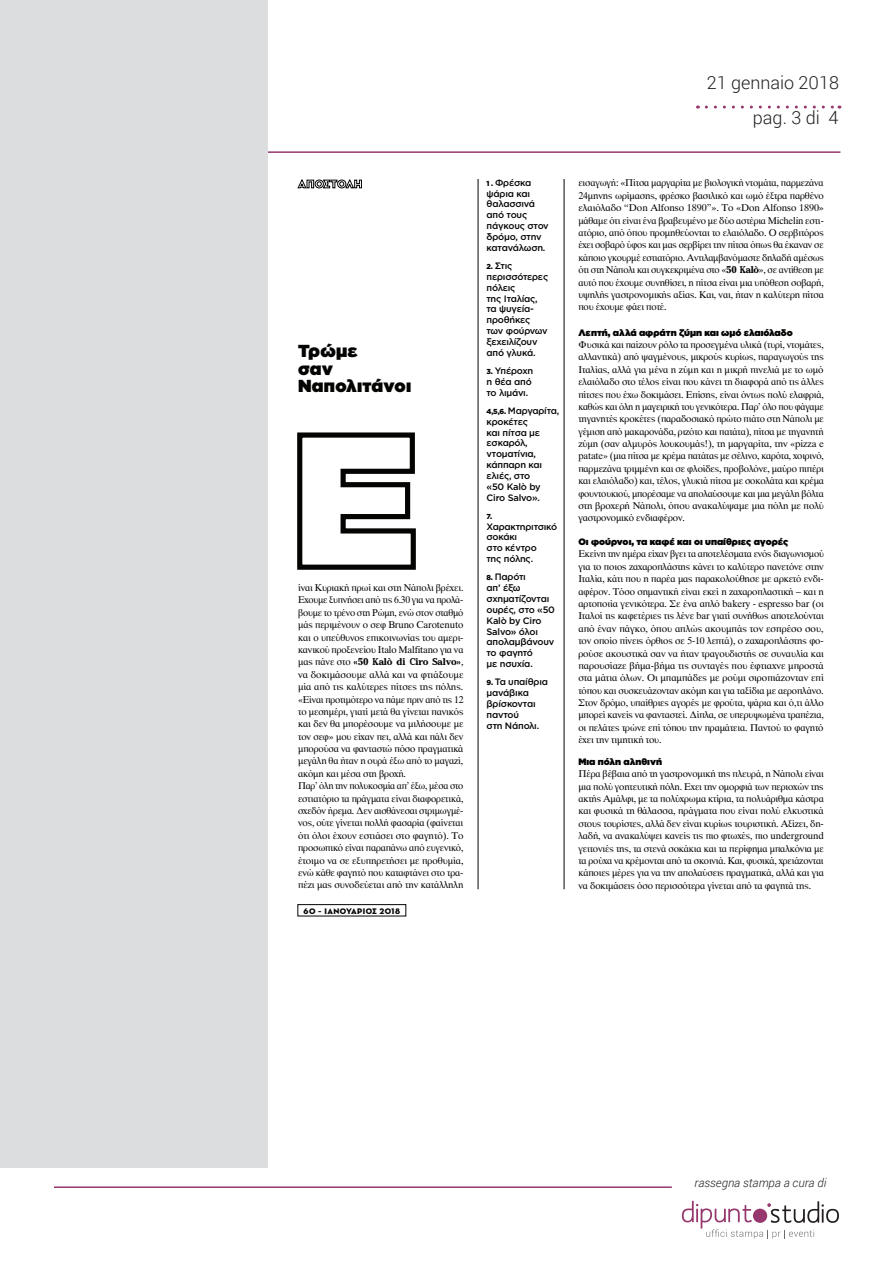
<style>
.page{position:relative;width:893px;height:1263px;background:#fff}
.page>*{position:absolute;margin:0;border:0;box-sizing:border-box;transform-origin:0 0}
.t1{font:300 18px "Roboto";color:#231f20}
.t2{font:900 17.4px/17.2px "Gotham Greek";letter-spacing:.015em;color:#040503}
.t3{font:italic 300 12px "Roboto";color:#231f20}
.t4{font:9.75px/12.5px "BF Times Light 10";letter-spacing:-.015em;color:#040503;text-align:justify}
.t5{font:500 9.75px "BHMA";letter-spacing:-.02em;color:#040503}
.t6{font:500 9.3px/10.8px "Gotham Greek";letter-spacing:-.02em;color:#040503}
.t7{font:900 9.3px "Gotham Greek";color:#040503}
.t8{font:8.25px "Neutraface Display Greek Titl";letter-spacing:.05em;color:#040503}
.t9{font:900 7.2px "Gotham Greek";color:#040503}
.s1{font-family:"BF Times Light 10";font-weight:400}
.s2{font-weight:900;font-size:7.2px}
.s3{font-family:"BHMA";font-weight:500}
</style>
<div class="page">
<svg style="left:682px;top:1201px;width:157px;height:38px"></svg>
<svg style="left:706px;top:106px;width:134px;height:3px"></svg>
<hr style="left:54px;top:1186px;width:618px;height:2px;background:#96376d">
<hr style="left:54px;top:151px;width:786px;height:2px;background:#96376d">
<div style="left:1px;top:0;width:267px;height:1167px;background:#dcdddf"></div>
<div style="left:298px;top:904px;width:108px;height:12px;border:1px solid #040503"></div>
<svg style="left:297px;top:432px;width:119px;height:138px"></svg>
<svg style="left:297px;top:179px;width:65px;height:10px"></svg>
<hr style="left:478px;top:179px;width:1px;height:710px;background:#040503">
<hr style="left:564px;top:179px;width:1px;height:710px;background:#040503">
<h2 class="t2" style="left:298px;top:342px;width:115px">Τρώμε<br>σαν<br>Ναπολιτάνοι</h2>
<p class="t4" style="left:298px;top:581px;width:167px">ίναι Κυριακή πρωί και στη Νάπολι βρέχει.<br>Εχουµε ξυπνήσει από τις 6.30 για να προλά&shy;βουµε το τρένο στη Ρώµη, ενώ στον σταθµό µάς περιµένουν ο σεφ Bruno Carotenuto και ο υπεύθυνος επικοινωνίας του αµερι&shy;κανικού προξενείου Italo Malfitano για να</p>
<p class="t5" style="left:298px;top:656px;width:167px"><span class="s1">µας πάνε στο</span> «50 Kalò di Ciro Salvo»<span class="s1">,</span></p>
<p class="t4" style="left:298px;top:668px;width:167px;text-align:left">να δοκιµάσουµε αλλά και να φτιάξουµε µία από τις καλύτερες πίτσες της πόλης. «Είναι προτιµότερο να πάµε πριν από τις 12 το µεσηµέρι, γιατί µετά θα γίνεται πανικός και δεν θα µπορέσουµε να µιλήσουµε µε τον σεφ» µου είχαν πει, αλλά και πάλι δεν µπορούσα να φανταστώ πόσο πραγµατικά µεγάλη θα ήταν η ουρά έξω από το µαγαζί, ακόµη και µέσα στη βροχή.<br>Παρ’ όλη την πολυκοσµία απ’ έξω, µέσα στο εστιατόριο τα πράγµατα είναι διαφορετικά, σχεδόν ήρεµα. ∆εν αισθάνεσαι στριµωγµέ&shy;νος, ούτε γίνεται πολλή φασαρία (φαίνεται ότι όλοι έχουν εστιάσει στο φαγητό). Το προσωπικό είναι παραπάνω από ευγενικό, έτοιµο να σε εξυπηρετήσει µε προθυµία, ενώ κάθε φαγητό που καταφτάνει στο τρα&shy;πέζι µας συνοδεύεται από την κατάλληλη</p>
<p class="t8" style="left:304px;top:906px;width:98px">60 – ΙΑΝΟΥΑΡΙΟΣ 2018</p>
<h1 class="t1" style="left:707px;top:70px;width:134px">21 gennaio 2018</h1>
<h1 class="t1" style="left:753px;top:106px;width:87px">pag. 3 di 4</h1>
<p class="t6" style="left:487px;top:177px;width:64px"><span class="s2">1 .</span> Φρέσκα ψάρια και θαλασσινά από τους πάγκους στον δρόμο, στην κατανάλωση.</p>
<p class="t6" style="left:487px;top:260px;width:63px"><span class="s2">2.</span> Στις περισσότερες πόλεις<br>της Ιταλίας, τα ψυγεία&shy;προθήκες των φούρνων ξεχειλίζουν από γλυκά.</p>
<p class="t6" style="left:487px;top:365px;width:48px"><span class="s2">3.</span> Υπέροχη η θέα από το λιμάνι.</p>
<p class="t6" style="left:487px;top:405px;width:74px"><span class="s2">4,5,6.</span> Μαργαρίτα, κροκέτες<br>και πίτσα με εσκαρόλ, ντοματίνια, κάππαρη και ελιές, στο<br>«50 Kalò by<br>Ciro Salvo».</p>
<p class="t9" style="left:487px;top:512px;width:7px">7.</p>
<p class="t6" style="left:487px;top:521px;width:72px">Χαρακτηριτσικό σοκάκι<br>στο κέντρο<br>της πόλης.</p>
<p class="t6" style="left:487px;top:571px;width:70px"><span class="s2">8.</span> Παρότι<br>απ’ έξω σχηματίζονται ουρές, στο «50<br>Kalò by Ciro<br>Salvo» όλοι απολαμβάνουν το φαγητό<br>με ησυχία.</p>
<p class="t6" style="left:487px;top:676px;width:63px"><span class="s2">9.</span> Τα υπαίθρια μανάβικα βρίσκονται παντού<br>στη Νάπολι.</p>
<p class="t4" style="left:578px;top:177px;width:247px">εισαγωγή: «Πίτσα µαργαρίτα µε βιολογική ντοµάτα, παρµεζάνα 24µηνης ωρίµασης, φρέσκο βασιλικό και ωµό έξτρα παρθένο ελαιόλαδο “Don Alfonso 1890”». Το «Don Alfonso 1890» µάθαµε ότι είναι ένα βραβευµένο µε δύο αστέρια Michelin εστι&shy;ατόριο, από όπου προµηθεύονται το ελαιόλαδο. Ο σερβιτόρος έχει σοβαρό ύφος και µας σερβίρει την πίτσα όπως θα έκαναν σε κάποιο γκουρµέ εστιατόριο. Αντιλαµβανόµαστε δηλαδή αµέσως ότι στη Νάπολι και συγκεκριµένα στο «<span class="s3">50 Kalò</span>», σε αντίθεση µε αυτό που έχουµε συνηθίσει, η πίτσα είναι µια υπόθεση σοβαρή, υψηλής γαστρονοµικής αξίας. Και, ναι, ήταν η καλύτερη πίτσα που έχουµε φάει ποτέ.</p>
<p class="t7" style="left:578px;top:327px;width:216px">Λεπτή, αλλά αφράτη ζύμη και ωμό ελαιόλαδο</p>
<p class="t4" style="left:578px;top:338px;width:247px">Φυσικά και παίζουν ρόλο τα προσεγµένα υλικά (τυρί, ντοµάτες, αλλαντικά) από ψαγµένους, µικρούς κυρίως, παραγωγούς της Ιταλίας, αλλά για µένα η ζύµη και η µικρή πινελιά µε το ωµό ελαιόλαδο στο τέλος είναι που κάνει τη διαφορά από τις άλλες πίτσες που έχω δοκιµάσει. Επίσης, είναι όντως πολύ ελαφριά, καθώς και όλη η µαγειρική του γενικότερα. Παρ’ όλο που φάγαµε τηγανητές κροκέτες (παραδοσιακό πρώτο πιάτο στη Νάπολι µε γέµιση από µακαρονάδα, ριζότο και πατάτα), πίτσα µε τηγανητή ζύµη (σαν αλµυρός λουκουµάς!), τη µαργαρίτα, την «pizza e patate» (µια πίτσα µε κρέµα πατάτας µε σέλινο, καρότα, χοιρινό, παρµεζάνα τριµµένη και σε φλοίδες, προβολόνε, µαύρο πιπέρι και ελαιόλαδο) και, τέλος, γλυκιά πίτσα µε σοκολάτα και κρέµα φουντουκιού, µπορέσαµε να απολαύσουµε και µια µεγάλη βόλτα στη βροχερή Νάπολι, όπου ανακαλύψαµε µια πόλη µε πολύ γαστρονοµικό ενδιαφέρον.</p>
<p class="t7" style="left:578px;top:536px;width:211px">Οι φούρνοι, τα καφέ και οι υπαίθριες αγορές</p>
<p class="t4" style="left:578px;top:548px;width:247px">Εκείνη την ηµέρα είχαν βγει τα αποτελέσµατα ενός διαγωνισµού για το ποιος ζαχαροπλάστης κάνει το καλύτερο πανετόνε στην Ιταλία, κάτι που η παρέα µας παρακολούθησε µε αρκετό ενδι&shy;αφέρον. Τόσο σηµαντική είναι εκεί η ζαχαροπλαστική – και η αρτοποιία γενικότερα. Σε ένα απλό bakery - espresso bar (οι Ιταλοί τις καφετέριες τις λένε bar γιατί συνήθως αποτελούνται από έναν πάγκο, όπου απλώς ακουµπάς τον εσπρέσο σου, τον οποίο πίνεις όρθιος σε 5-10 λεπτά), ο ζαχαροπλάστης φο&shy;ρούσε ακουστικά σαν να ήταν τραγουδιστής σε συναυλία και παρουσίαζε βήµα-βήµα τις συνταγές που έφτιαχνε µπροστά στα µάτια όλων. Οι µπαµπάδες µε ρούµι σιροπιάζονταν επί τόπου και συσκευάζονταν ακόµη και για ταξίδια µε αεροπλάνο.<br>Στον δρόµο, υπαίθριες αγορές µε φρούτα, ψάρια και ό,τι άλλο µπορεί κανείς να φανταστεί. ∆ίπλα, σε υπερυψωµένα τραπέζια, οι πελάτες τρώνε επί τόπου την πραµάτεια. Παντού το φαγητό έχει την τιµητική του.</p>
<p class="t7" style="left:578px;top:756px;width:85px">Μια πόλη αληθινή</p>
<p class="t4" style="left:578px;top:768px;width:247px">Πέρα βέβαια από τη γαστρονοµική της πλευρά, η Νάπολι είναι µια πολύ γοητευτική πόλη. Εχει την οµορφιά των περιοχών της ακτής Αµάλφι, µε τα πολύχρωµα κτίρια, τα πολυάριθµα κάστρα και φυσικά τη θάλασσα, πράγµατα που είναι πολύ ελκυστικά στους τουρίστες, αλλά δεν είναι κυρίως τουριστική. Αξίζει, δη&shy;λαδή, να ανακαλύψει κανείς τις πιο φτωχές, πιο underground γειτονιές της, τα στενά σοκάκια και τα περίφηµα µπαλκόνια µε τα ρούχα να κρέµονται από τα σκοινιά. Και, φυσικά, χρειάζονται κάποιες µέρες για να την απολαύσεις πραγµατικά, αλλά και για να δοκιµάσεις όσο περισσότερα γίνεται από τα φαγητά της.</p>
<p class="t3" style="left:694px;top:1174px;width:133px">rassegna stampa a cura di</p>
</div>
